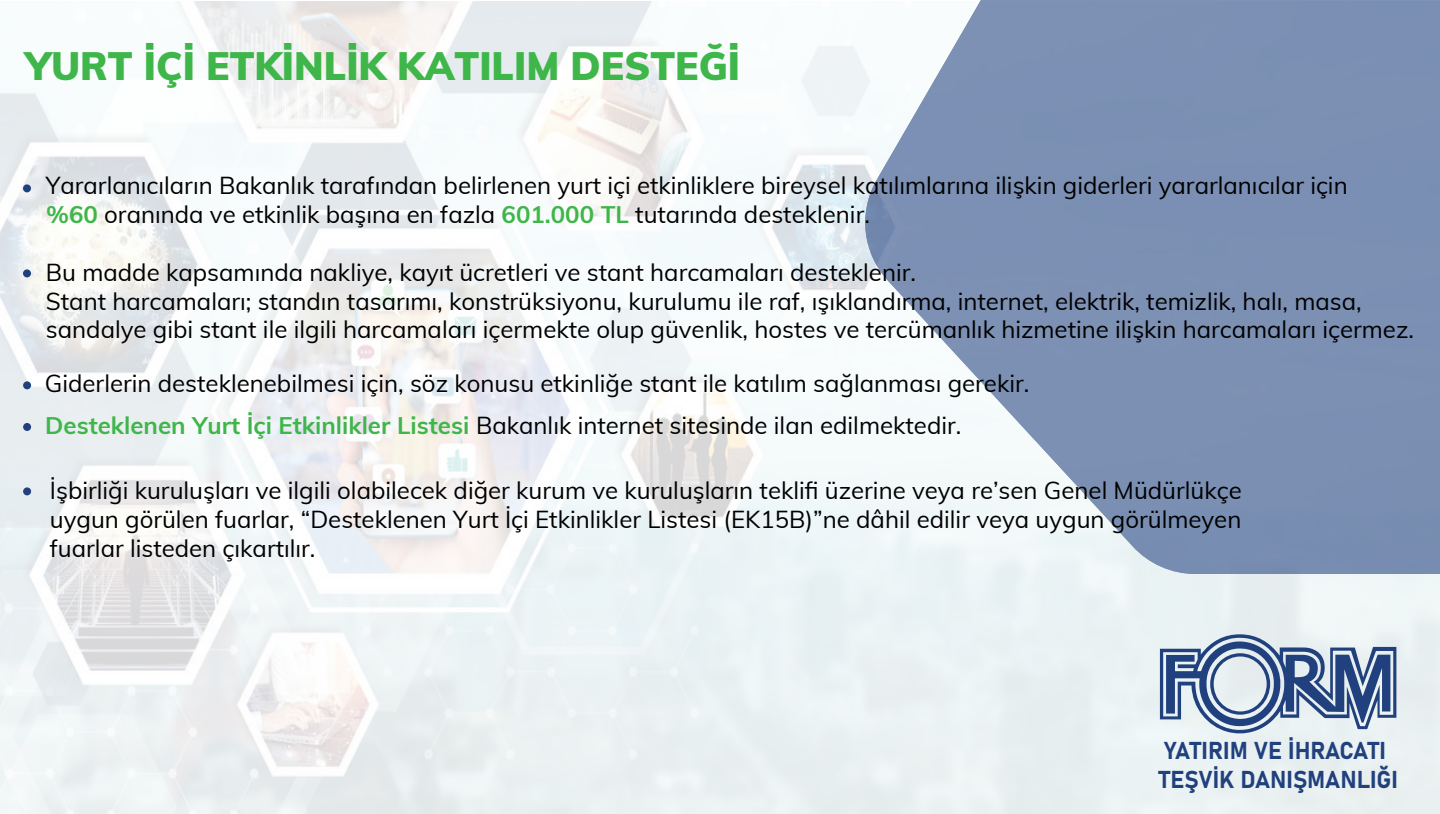
<style>
.page{position:relative;width:1440px;height:814px;background:#fff}
.page>*{position:absolute;margin:0;border:0;box-sizing:border-box;transform-origin:0 0}
.t1{font:900 38.8px "Muli";color:#3eb649}
.t2{font:24.1px/28.9px "Bahnschrift";color:#20407e}
.t3{font:24px/28.8px "Muli";color:#000001}
.s1{font-weight:700;color:#3eb649}
</style>
<div class="page">
<img style="left:1px;top:1px;width:1439px;height:813px">
<svg style="left:865px;top:0;width:575px;height:574px;background:#90a2bf"></svg>
<div style="left:23px;top:269px;width:8px;height:8px;background:#20407e;border-radius:50%"></div>
<div style="left:23px;top:184px;width:8px;height:8px;background:#20407e;border-radius:50%"></div>
<div style="left:23px;top:381px;width:8px;height:8px;background:#20407e;border-radius:50%"></div>
<div style="left:23px;top:423px;width:8px;height:8px;background:#20407e;border-radius:50%"></div>
<div style="left:23px;top:487px;width:8px;height:8px;background:#20407e;border-radius:50%"></div>
<svg style="left:1160px;top:634px;width:236px;height:100px;background:#95a6c1"></svg>
<h1 class="t1" style="left:26px;top:38px;width:716px">YURT İÇİ ETKİNLİK KATILIM DESTEĞİ</h1>
<p class="t3" style="left:46px;top:170px;width:1303px">Yararlanıcıların Bakanlık tarafından belirlenen yurt içi etkinliklere bireysel katılımlarına ilişkin giderleri yararlanıcılar için <span class="s1">%60</span> oranında ve etkinlik başına en fazla <span class="s1">601.000 TL</span> tutarında desteklenir.</p>
<p class="t3" style="left:46px;top:257px;width:1370px">Bu madde kapsamında nakliye, kayıt ücretleri ve stant harcamaları desteklenir.<br>Stant harcamaları; standın tasarımı, konstrüksiyonu, kurulumu ile raf, ışıklandırma, internet, elektrik, temizlik, halı, masa, sandalye gibi stant ile ilgili harcamaları içermekte olup güvenlik, hostes ve tercümanlık hizmetine ilişkin harcamaları içermez.</p>
<p class="t3" style="left:45px;top:361px;width:986px;line-height:41.6px">Giderlerin desteklenebilmesi için, söz konusu etkinliğe stant ile katılım sağlanması gerekir.<br><span class="s1">Desteklenen Yurt İçi Etkinlikler Listesi</span> Bakanlık internet sitesinde ilan edilmektedir.</p>
<p class="t3" style="left:50px;top:475px;width:1193px;text-align:justify">İşbirliği kuruluşları ve ilgili olabilecek diğer kurum ve kuruluşların teklifi üzerine veya re’sen Genel Müdürlükçe uygun görülen fuarlar, “Desteklenen Yurt İçi Etkinlikler Listesi (EK15B)”ne dâhil edilir veya uygun görülmeyen fuarlar listeden çıkartılır.</p>
<p class="t2" style="left:1159px;top:734px;width:240px">YATIRIM VE İHRACATI<br>TEŞVİK DANIŞMANLIĞI</p>
</div>
